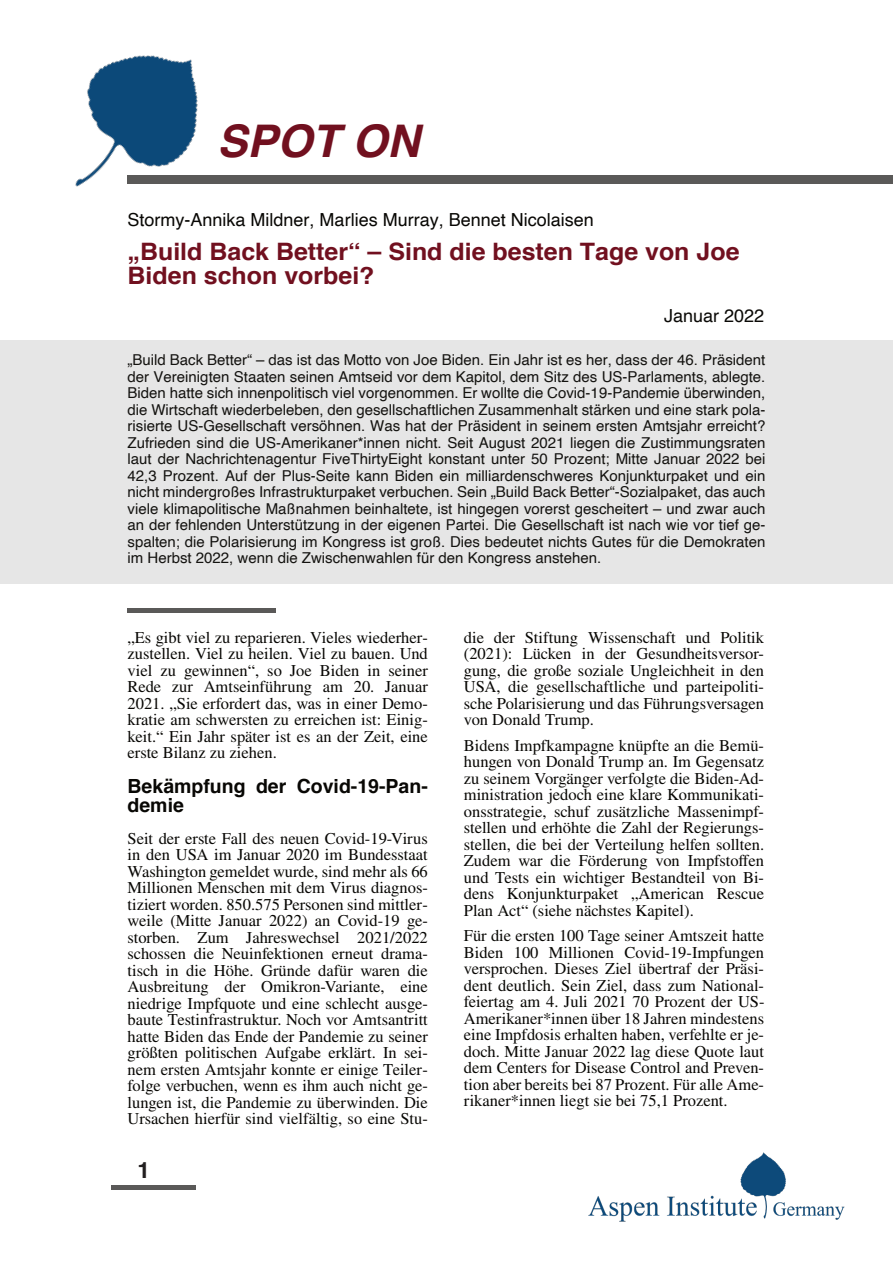
<style>
.page{position:relative;width:893px;height:1263px;background:#fff}
.page>*{position:absolute;margin:0;border:0;box-sizing:border-box;transform-origin:0 0}
.t1{font:italic 700 45px "Helvetica";color:#71101f}
.t2{font:700 24px/24px "Helvetica";color:#71101f;scale:1.04 1}
.t3{font:700 22.5px "Helvetica";color:#231f20}
.t4{font:700 19.5px/19.5px "Helvetica";color:#080704}
.t5{font:18px "Helvetica";color:#080704}
.t6{font:18px "Helvetica";color:#0a0906}
.t7{font:16.5px/16.5px "STIX General";color:#080704;text-align:justify}
.t8{font:15px/16.5px "Helvetica";color:#080704;text-align:justify}
</style>
<div class="page">
<div style="left:128px;top:175px;width:765px;height:9px;background:#5a5958"></div>
<img style="left:75px;top:55px;width:123px;height:132px">
<hr style="left:128px;top:608px;width:148px;height:4px;background:#5a5958">
<div style="left:0;top:341px;width:893px;height:243px;background:#e6e6e6"></div>
<img style="left:588px;top:1152px;width:257px;height:70px">
<div style="left:112px;top:1185px;width:84px;height:5px;background:#5a5958"></div>
<h1 class="t1" style="left:217px;top:124px;width:204px">SPOT ON</h1>
<p class="t5" style="left:128px;top:213px;width:468px">Stormy-Annika Mildner, Marlies Murray, Bennet Nicolaisen</p>
<h2 class="t2" style="left:128px;top:241px;width:590px">„Build Back Better“ – Sind die besten Tage von Joe<br>Biden schon vorbei?</h2>
<p class="t6" style="left:664px;top:309px;width:102px">Januar 2022</p>
<p class="t8" style="left:128px;top:352px;width:639px">„Build Back Better“ – das ist das Motto von Joe Biden. Ein Jahr ist es her, dass der 46. Präsident der Vereinigten Staaten seinen Amtseid vor dem Kapitol, dem Sitz des US-Parlaments, ablegte.<br>Biden hatte sich innenpolitisch viel vorgenommen. Er wollte die Covid-19-Pandemie überwinden, die Wirtschaft wiederbeleben, den gesellschaftlichen Zusammenhalt stärken und eine stark pola‐ risierte US-Gesellschaft versöhnen. Was hat der Präsident in seinem ersten Amtsjahr erreicht?<br>Zufrieden sind die US-Amerikaner*innen nicht. Seit August 2021 liegen die Zustimmungsraten laut der Nachrichtenagentur FiveThirtyEight konstant unter 50 Prozent; Mitte Januar 2022 bei 42,3 Prozent. Auf der Plus-Seite kann Biden ein milliardenschweres Konjunkturpaket und ein nicht mindergroßes Infrastrukturpaket verbuchen. Sein „Build Back Better“-Sozialpaket, das auch viele klimapolitische Maßnahmen beinhaltete, ist hingegen vorerst gescheitert – und zwar auch an der fehlenden Unterstützung in der eigenen Partei. Die Gesellschaft ist nach wie vor tief ge‐ spalten; die Polarisierung im Kongress ist groß. Dies bedeutet nichts Gutes für die Demokraten im Herbst 2022, wenn die Zwischenwahlen für den Kongress anstehen.</p>
<p class="t7" style="left:128px;top:630px;width:302px">„Es gibt viel zu reparieren. Vieles wiederher‐ zustellen. Viel zu heilen. Viel zu bauen. Und viel zu gewinnen“, so Joe Biden in seiner Rede zur Amtseinführung am 20. Januar 2021. „Sie erfordert das, was in einer Demo‐ kratie am schwersten zu erreichen ist: Einig‐ keit.“ Ein Jahr später ist es an der Zeit, eine erste Bilanz zu ziehen.</p>
<p class="t4" style="left:128px;top:777px;width:302px">Bekämpfung der Covid-19-Pan‐ demie</p>
<p class="t7" style="left:128px;top:831px;width:302px">Seit der erste Fall des neuen Covid-19-Virus in den USA im Januar 2020 im Bundesstaat Washington gemeldet wurde, sind mehr als 66<br>Millionen Menschen mit dem Virus diagnos‐ tiziert worden. 850.575 Personen sind mittler‐ weile (Mitte Januar 2022) an Covid-19 ge‐ storben. Zum Jahreswechsel 2021/2022 schossen die Neuinfektionen erneut drama‐ tisch in die Höhe. Gründe dafür waren die Ausbreitung der Omikron-Variante, eine niedrige Impfquote und eine schlecht ausge‐ baute Testinfrastruktur. Noch vor Amtsantritt hatte Biden das Ende der Pandemie zu seiner größten politischen Aufgabe erklärt. In sei‐ nem ersten Amtsjahr konnte er einige Teiler‐ folge verbuchen, wenn es ihm auch nicht ge‐ lungen ist, die Pandemie zu überwinden. Die Ursachen hierfür sind vielfältig, so eine Stu‐</p>
<h3 class="t3" style="left:137px;top:1161px;width:14px">1</h3>
<p class="t7" style="left:464px;top:630px;width:302px">die der Stiftung Wissenschaft und Politik (2021): Lücken in der Gesundheitsversor‐ gung, die große soziale Ungleichheit in den USA, die gesellschaftliche und parteipoliti‐ sche Polarisierung und das Führungsversagen von Donald Trump.</p>
<p class="t7" style="left:464px;top:738px;width:302px">Bidens Impfkampagne knüpfte an die Bemü‐ hungen von Donald Trump an. Im Gegensatz zu seinem Vorgänger verfolgte die Biden-Ad‐ ministration jedoch eine klare Kommunikati‐ onsstrategie, schuf zusätzliche Massenimpf‐ stellen und erhöhte die Zahl der Regierungs‐ stellen, die bei der Verteilung helfen sollten.<br>Zudem war die Förderung von Impfstoffen und Tests ein wichtiger Bestandteil von Bi‐ dens Konjunkturpaket „American Rescue Plan Act“ (siehe nächstes Kapitel).</p>
<p class="t7" style="left:464px;top:929px;width:302px">Für die ersten 100 Tage seiner Amtszeit hatte Biden 100 Millionen Covid-19-Impfungen versprochen. Dieses Ziel übertraf der Präsi‐ dent deutlich. Sein Ziel, dass zum National‐ feiertag am 4. Juli 2021 70 Prozent der US-Amerikaner*innen über 18 Jahren mindestens eine Impfdosis erhalten haben, verfehlte er je‐ doch. Mitte Januar 2022 lag diese Quote laut dem Centers for Disease Control and Preven‐ tion aber bereits bei 87 Prozent. Für alle Ame‐ rikaner*innen liegt sie bei 75,1 Prozent.</p>
</div>
